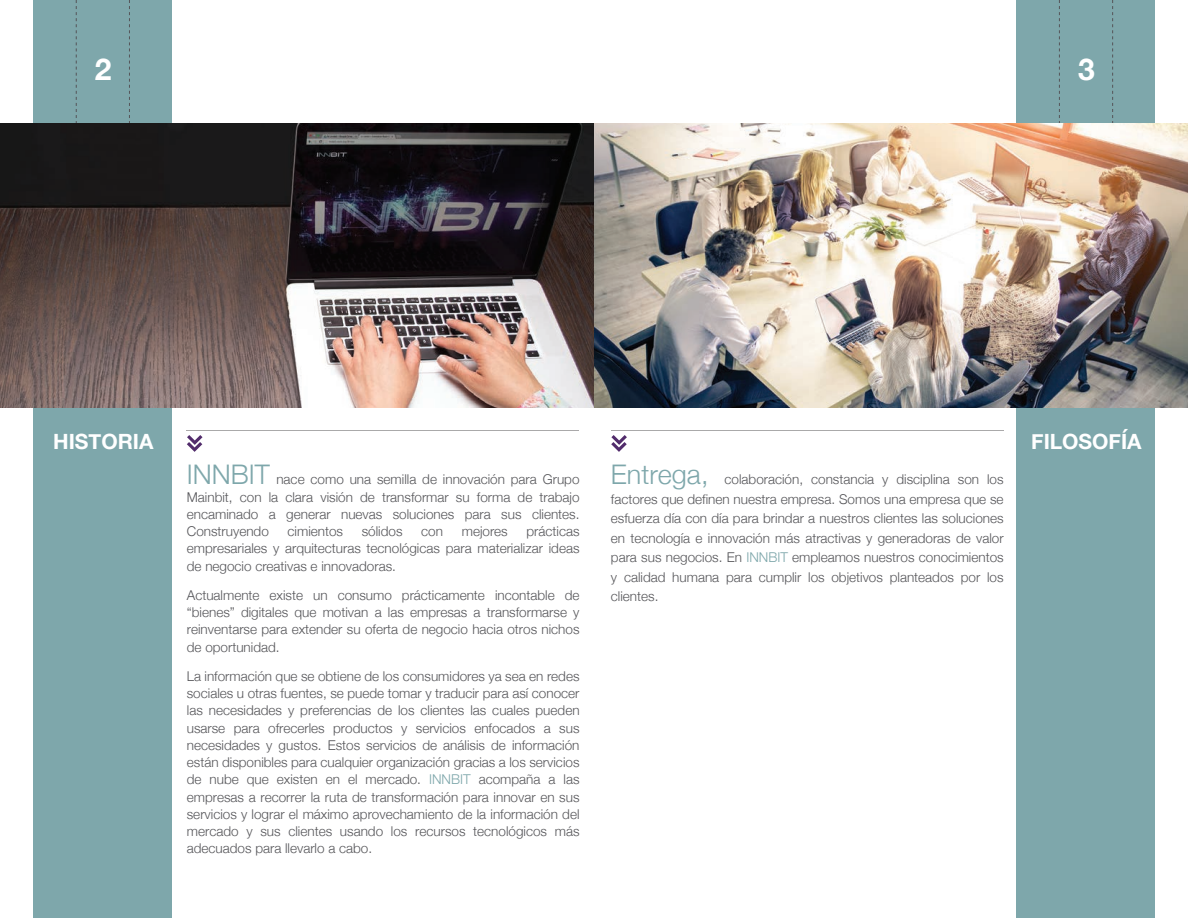
<style>
.page{position:relative;width:1188px;height:918px;background:#fff}
.page>*{position:absolute;margin:0;border:0;box-sizing:border-box;transform-origin:0 0}
.t1{font:700 30px "Helvetica Neue";color:#fff}
.t2{font:700 21px "Helvetica Neue";color:#fff}
.t3{font:300 13.5px/17.2px "Helvetica Neue";color:#555559;text-align:justify}
.s1{font-size:27px;color:#7ea7ab}
.s2{color:#7ea7ab}
</style>
<div class="page">
<div style="left:1016px;top:0;width:139px;height:918px;background:#7ea7ab"></div>
<svg style="left:1059px;top:0;width:1px;height:123px"></svg>
<svg style="left:1112px;top:0;width:1px;height:123px"></svg>
<div style="left:33px;top:0;width:139px;height:918px;background:#7ea7ab"></div>
<svg style="left:76px;top:0;width:1px;height:123px"></svg>
<svg style="left:129px;top:0;width:1px;height:123px"></svg>
<img style="left:0;top:123px;width:1188px;height:285px">
<svg style="left:187px;top:435px;width:16px;height:17px"></svg>
<hr style="left:187px;top:430px;width:392px;height:1px;background:#aaa9aa">
<svg style="left:611px;top:435px;width:16px;height:17px"></svg>
<hr style="left:611px;top:430px;width:392px;height:1px;background:#aaa9aa">
<h1 class="t1" style="left:95px;top:45px;width:18px">2</h1>
<h1 class="t1" style="left:1078px;top:45px;width:18px">3</h1>
<h2 class="t2" style="left:53px;top:425px;width:102px">HISTORIA</h2>
<p class="t3" style="left:187px;top:470px;width:394px"><span class="s1">INNBIT</span> nace como una semilla de innovación para Grupo Mainbit, con la clara visión de transformar su forma de trabajo encaminado a generar nuevas soluciones para sus clientes.<br>Construyendo</p>
<p class="t3" style="left:187px;top:522px;width:394px;text-indent:340px">prácticas empresariales y arquitecturas tecnológicas para materializar ideas de negocio creativas e innovadoras.</p>
<p class="t3" style="left:187px;top:585px;width:394px">Actualmente existe un consumo prácticamente incontable de “bienes” digitales que motivan a las empresas a transformarse y reinventarse para extender su oferta de negocio hacia otros nichos de oportunidad.</p>
<p class="t3" style="left:187px;top:666px;width:394px">La información que se obtiene de los consumidores ya sea en redes sociales u otras fuentes, se puede tomar y traducir para así conocer las necesidades y preferencias de los clientes las cuales pueden usarse para ofrecerles productos y servicios enfocados a sus necesidades y gustos. Estos servicios de análisis de información están disponibles para cualquier organización gracias a los servicios de nube que existen en el mercado. <span class="s2">INNBIT</span> acompaña a las empresas a recorrer la ruta de transformación para innovar en sus servicios y lograr el máximo aprovechamiento de la información del mercado y sus clientes usando los recursos tecnológicos más adecuados para llevarlo a cabo.</p>
<p class="t3" style="left:288px;top:522px;width:57px">cimientos</p>
<p class="t3" style="left:362px;top:522px;width:42px">sólidos</p>
<p class="t3" style="left:421px;top:522px;width:23px">con</p>
<p class="t3" style="left:462px;top:522px;width:48px">mejores</p>
<p class="t3" style="left:611px;top:469px;width:394px;line-height:19.5px"><span class="s1">Entrega,</span> colaboración, constancia y disciplina son los factores que definen nuestra empresa. Somos una empresa que se esfuerza día con día para brindar a nuestros clientes las soluciones en tecnología e innovación más atractivas y generadoras de valor para sus negocios. En <span class="s2">INNBIT</span> empleamos nuestros conocimientos y calidad humana para cumplir los objetivos planteados por los clientes.</p>
<h2 class="t2" style="left:1031px;top:425px;width:112px">FILOSOFÍA</h2>
</div>
